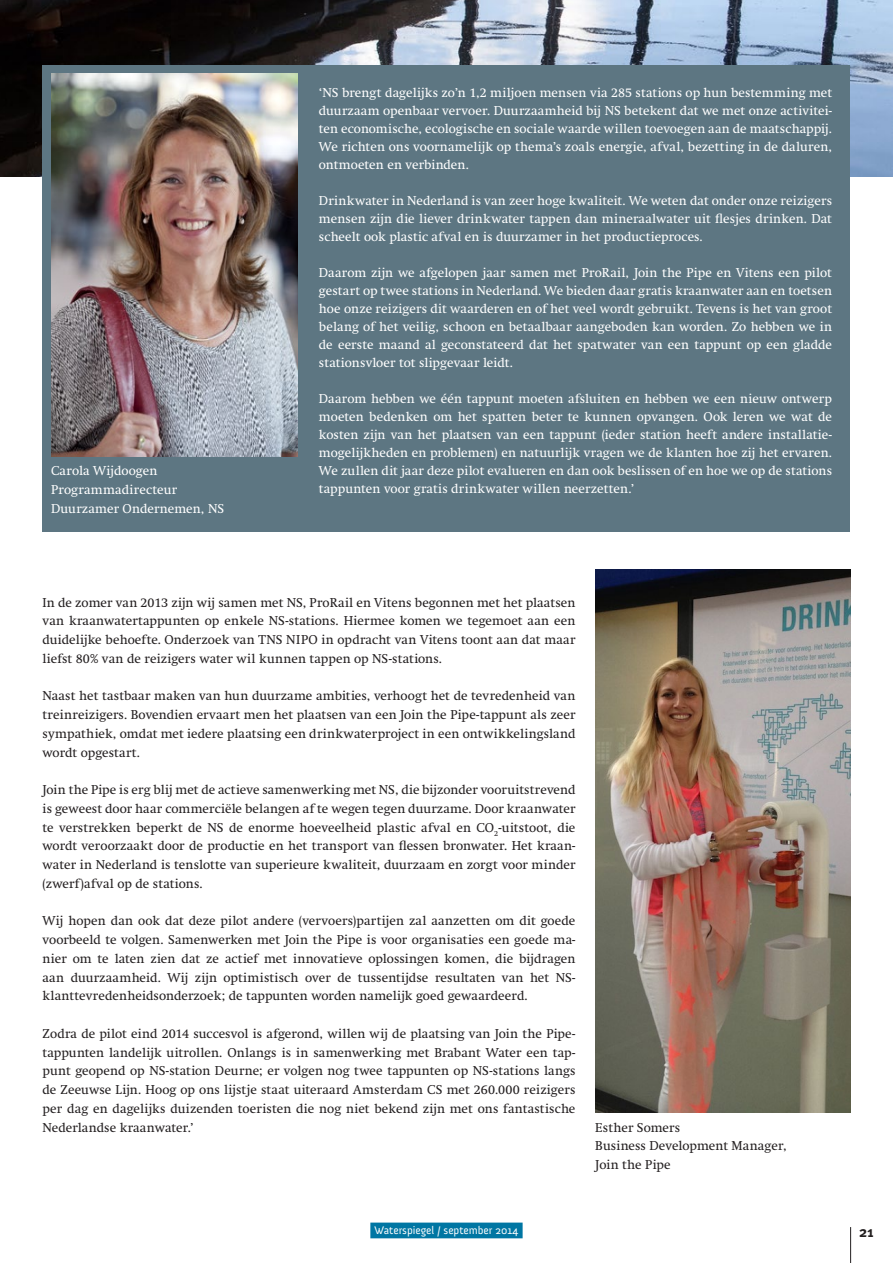
<style>
.page{position:relative;width:893px;height:1263px;background:#fff}
.page>*{position:absolute;margin:0;border:0;box-sizing:border-box;transform-origin:0 0}
.t1{font:700 15px "Meta Plus";color:#231f20}
.t2{font:12.75px/18.8px "Swift";letter-spacing:.01em;color:#231f20;text-align:justify}
.t3{font:12.75px/18px "Swift";letter-spacing:.01em;color:#fff;text-align:justify}
.t4{font:11.25px "Anivers";color:#fff}
</style>
<div class="page">
<hr style="left:850px;top:1227px;width:1px;height:36px;background:#231f20">
<div style="left:370px;top:1222px;width:153px;height:16px;background:#0076a3"></div>
<img style="left:0;top:0;width:893px;height:177px">
<img style="left:595px;top:569px;width:256px;height:544px">
<div style="left:43px;top:65px;width:807px;height:467px;background:#5d7682"></div>
<img style="left:51px;top:74px;width:247px;height:383px">
<p class="t3" style="left:51px;top:462px;width:175px;line-height:18.8px;text-align:left">Carola Wijdoogen<br>Programmadirecteur<br>Duurzamer Ondernemen, NS</p>
<p class="t3" style="left:319px;top:84px;width:515px">‘NS brengt dagelijks zo’n 1,2 miljoen mensen via 285 stations op hun bestemming met duurzaam openbaar vervoer. Duurzaamheid bij NS betekent dat we met onze activitei&shy;ten economische, ecologische en sociale waarde willen toevoegen aan de maatschappij.<br>We richten ons voornamelijk op thema’s zoals energie, afval, bezetting in de daluren, ontmoeten en verbinden.</p>
<p class="t3" style="left:319px;top:192px;width:515px">Drinkwater in Nederland is van zeer hoge kwaliteit. We weten dat onder onze reizigers mensen zijn die liever drinkwater tappen dan mineraalwater uit flesjes drinken. Dat scheelt ook plastic afval en is duurzamer in het productieproces.</p>
<p class="t3" style="left:319px;top:264px;width:515px">Daarom zijn we afgelopen jaar samen met ProRail, Join the Pipe en Vitens een pilot gestart op twee stations in Nederland. We bieden daar gratis kraanwater aan en toetsen hoe onze reizigers dit waarderen en of het veel wordt gebruikt. Tevens is het van groot belang of het veilig, schoon en betaalbaar aangeboden kan worden. Zo hebben we in de eerste maand al geconstateerd dat het spatwater van een tappunt op een gladde stationsvloer tot slipgevaar leidt.</p>
<p class="t3" style="left:319px;top:390px;width:515px">Daarom hebben we één tappunt moeten afsluiten en hebben we een nieuw ontwerp moeten bedenken om het spatten beter te kunnen opvangen. Ook leren we wat de kosten zijn van het plaatsen van een tappunt (ieder station heeft andere installatie&shy;mogelijkheden en problemen) en natuurlijk vragen we de klanten hoe zij het ervaren.<br>We zullen dit jaar deze pilot evalueren en dan ook beslissen of en hoe we op de stations tappunten voor gratis drinkwater willen neerzetten.’</p>
<p class="t2" style="left:43px;top:593px;width:534px">In de zomer van 2013 zijn wij samen met NS, ProRail en Vitens begonnen met het plaatsen van kraanwatertappunten op enkele NS-stations. Hiermee komen we tegemoet aan een duidelijke behoefte. Onderzoek van TNS Nipo</p>
<p class="t2" style="left:43px;top:630px;width:534px;text-indent:279px">in opdracht van Vitens toont aan dat maar liefst 80% van de reizigers water wil kunnen tappen op NS-stations.</p>
<p class="t2" style="left:43px;top:687px;width:534px">Naast het tastbaar maken van hun duurzame ambities, verhoogt het de tevredenheid van treinreizigers. Bovendien ervaart men het plaatsen van een Join the Pipe-tappunt als zeer sympathiek, omdat met iedere plaatsing een drinkwaterproject in een ontwikkelingsland wordt opgestart.</p>
<p class="t2" style="left:43px;top:780px;width:534px">Join the Pipe is erg blij met de actieve samenwerking met NS, die bijzonder vooruitstrevend is geweest door haar commerciële belangen af te wegen tegen duurzame. Door kraanwater te verstrekken beperkt de NS de enorme hoeveelheid plastic afval en CO<sub>2</sub>-uitstoot, die wordt veroorzaakt door de productie en het transport van flessen bronwater. Het kraan&shy;water in Nederland is tenslotte van superieure kwaliteit, duurzaam en zorgt voor minder (zwerf)afval op de stations.</p>
<p class="t2" style="left:43px;top:912px;width:534px">Wij hopen dan ook dat deze pilot andere (vervoers)partijen zal aanzetten om dit goede voorbeeld te volgen. Samenwerken met Join the Pipe is voor organisaties een goede ma&shy;nier om te laten zien dat ze actief met innovatieve oplossingen komen, die bijdragen aan duurzaamheid. Wij zijn optimistisch over de tussentijdse resultaten van het NS&shy;klanttevredenheidsonderzoek; de tappunten worden namelijk goed gewaardeerd.</p>
<p class="t2" style="left:43px;top:1024px;width:534px">Zodra de pilot eind 2014 succesvol is afgerond, willen wij de plaatsing van Join the Pipe&shy;tappunten landelijk uitrollen. Onlangs is in samenwerking met Brabant Water een tap&shy;punt geopend op NS-station Deurne; er volgen nog twee tappunten op NS-stations langs de Zeeuwse Lijn. Hoog op ons lijstje staat uiteraard Amsterdam CS met 260.000 reizigers per dag en dagelijks duizenden toeristen die nog niet bekend zijn met ons fantastische Nederlandse kraanwater.’</p>
<p class="t2" style="left:595px;top:1118px;width:193px;text-align:left">Esther Somers<br>Business Development Manager,<br>Join the Pipe</p>
<p class="t4" style="left:375px;top:1224px;width:145px">Waterspiegel / september 2014</p>
<p class="t1" style="left:859px;top:1223px;width:16px">21</p>
</div>
